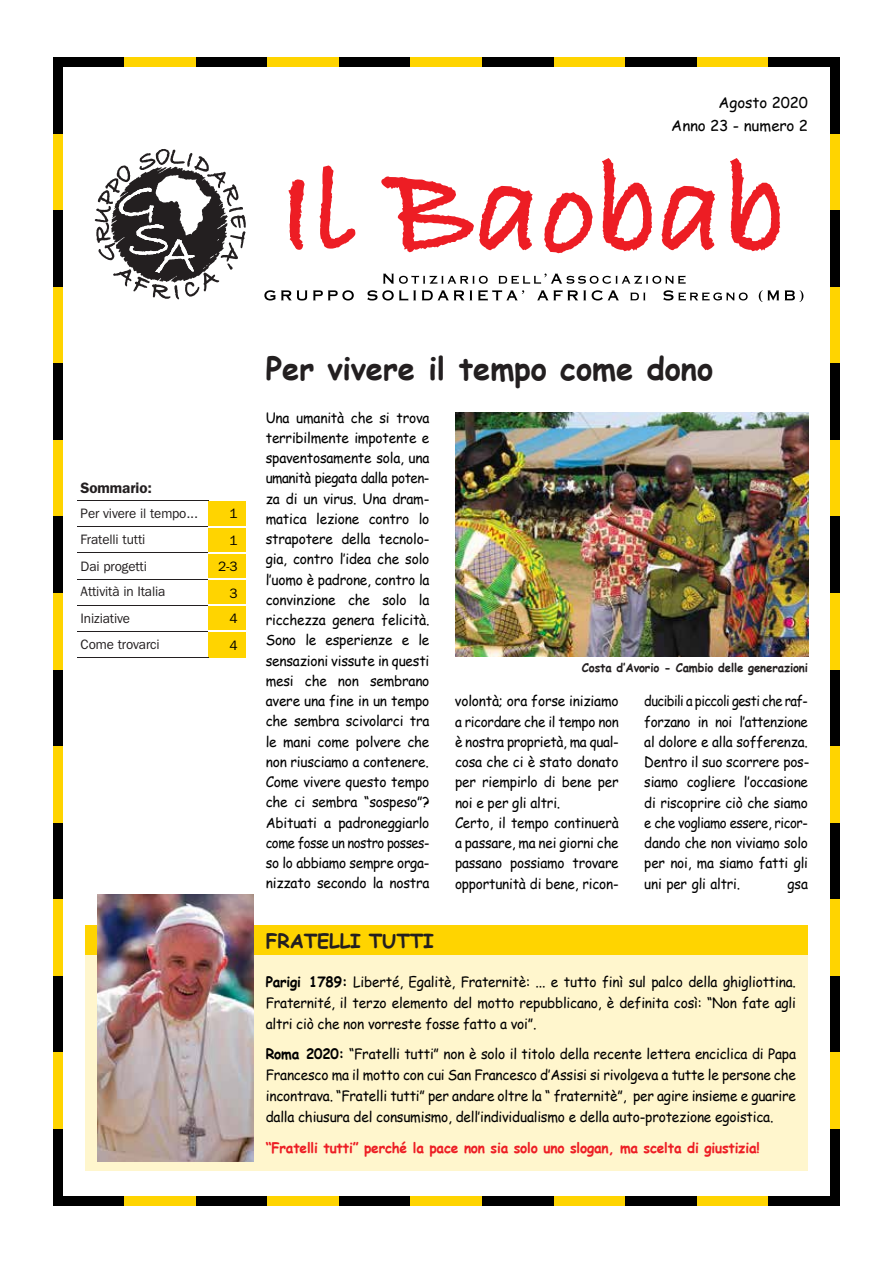
<style>
.page{position:relative;width:893px;height:1263px;background:#fff}
.page>*{position:absolute;margin:0;border:0;box-sizing:border-box;transform-origin:0 0}
.t1{font:700 31.5px "Comic Sans MS";color:#231f20}
.t2{font:700 19.5px "Comic Sans MS";letter-spacing:-.01em;color:#231f20}
.t3{font:600 15.15px "Franklin Gothic";letter-spacing:-.005em;color:#231f20}
.t4{font:15px/23.4px "Comic Sans MS";letter-spacing:-.005em;color:#000;text-align:right}
.t5{font:14.25px/20.2px "Comic Sans MS";letter-spacing:-.015em;color:#000;text-align:justify;scale:.96 1}
.t6{font:14.25px/20.2px "Comic Sans MS";letter-spacing:-.015em;color:#000;text-align:justify;scale:.91 1}
.t7{font:700 14.25px "Comic Sans MS";letter-spacing:-.015em;color:#ed1d24;scale:.96 1}
.t8{font:14.25px "Comic Sans MS";letter-spacing:-.015em;color:#000;scale:.95 1}
.t9{font:13.65px "Franklin Gothic";letter-spacing:-.01em;color:#231f20}
.t10{font:13.65px "Franklin Gothic";color:#000}
.t11{font:700 12px "Comic Sans MS";letter-spacing:-.01em;color:#231f20;scale:.95 1}
.s1{font-weight:700}
</style>
<div class="page">
<div style="left:85px;top:937px;width:723px;height:234px;background:#fff6cd"></div>
<div style="left:53px;top:57px;width:72px;height:10px;background:#000"></div>
<div style="left:125px;top:57px;width:71px;height:10px;background:#ffd400"></div>
<div style="left:196px;top:57px;width:72px;height:10px;background:#000"></div>
<div style="left:268px;top:57px;width:71px;height:10px;background:#ffd400"></div>
<div style="left:339px;top:57px;width:72px;height:10px;background:#000"></div>
<div style="left:411px;top:57px;width:71px;height:10px;background:#ffd400"></div>
<div style="left:482px;top:57px;width:72px;height:10px;background:#000"></div>
<div style="left:554px;top:57px;width:71px;height:10px;background:#ffd400"></div>
<div style="left:625px;top:57px;width:72px;height:10px;background:#000"></div>
<div style="left:697px;top:57px;width:71px;height:10px;background:#ffd400"></div>
<div style="left:768px;top:57px;width:72px;height:10px;background:#000"></div>
<div style="left:53px;top:57px;width:10px;height:77px;background:#000"></div>
<div style="left:53px;top:134px;width:10px;height:76px;background:#ffd400"></div>
<div style="left:53px;top:210px;width:10px;height:77px;background:#000"></div>
<div style="left:53px;top:287px;width:10px;height:77px;background:#ffd400"></div>
<div style="left:53px;top:364px;width:10px;height:76px;background:#000"></div>
<div style="left:53px;top:440px;width:10px;height:77px;background:#ffd400"></div>
<div style="left:53px;top:517px;width:10px;height:76px;background:#000"></div>
<div style="left:53px;top:593px;width:10px;height:77px;background:#ffd400"></div>
<div style="left:53px;top:670px;width:10px;height:76px;background:#000"></div>
<div style="left:53px;top:746px;width:10px;height:77px;background:#ffd400"></div>
<div style="left:53px;top:823px;width:10px;height:76px;background:#000"></div>
<div style="left:53px;top:899px;width:10px;height:77px;background:#ffd400"></div>
<div style="left:53px;top:976px;width:10px;height:76px;background:#000"></div>
<div style="left:53px;top:1052px;width:10px;height:77px;background:#ffd400"></div>
<div style="left:53px;top:1129px;width:10px;height:76px;background:#000"></div>
<div style="left:53px;top:1196px;width:72px;height:9px;background:#000"></div>
<div style="left:125px;top:1196px;width:71px;height:9px;background:#ffd400"></div>
<div style="left:196px;top:1196px;width:72px;height:9px;background:#000"></div>
<div style="left:268px;top:1196px;width:71px;height:9px;background:#ffd400"></div>
<div style="left:339px;top:1196px;width:72px;height:9px;background:#000"></div>
<div style="left:411px;top:1196px;width:71px;height:9px;background:#ffd400"></div>
<div style="left:482px;top:1196px;width:72px;height:9px;background:#000"></div>
<div style="left:554px;top:1196px;width:71px;height:9px;background:#ffd400"></div>
<div style="left:625px;top:1196px;width:72px;height:9px;background:#000"></div>
<div style="left:697px;top:1196px;width:71px;height:9px;background:#ffd400"></div>
<div style="left:768px;top:1196px;width:72px;height:9px;background:#000"></div>
<div style="left:830px;top:57px;width:10px;height:77px;background:#000"></div>
<div style="left:830px;top:134px;width:10px;height:76px;background:#ffd400"></div>
<div style="left:830px;top:210px;width:10px;height:77px;background:#000"></div>
<div style="left:830px;top:287px;width:10px;height:77px;background:#ffd400"></div>
<div style="left:830px;top:364px;width:10px;height:76px;background:#000"></div>
<div style="left:830px;top:440px;width:10px;height:77px;background:#ffd400"></div>
<div style="left:830px;top:517px;width:10px;height:76px;background:#000"></div>
<div style="left:830px;top:593px;width:10px;height:77px;background:#ffd400"></div>
<div style="left:830px;top:670px;width:10px;height:76px;background:#000"></div>
<div style="left:830px;top:746px;width:10px;height:77px;background:#ffd400"></div>
<div style="left:830px;top:823px;width:10px;height:76px;background:#000"></div>
<div style="left:830px;top:899px;width:10px;height:77px;background:#ffd400"></div>
<div style="left:830px;top:976px;width:10px;height:76px;background:#000"></div>
<div style="left:830px;top:1052px;width:10px;height:77px;background:#ffd400"></div>
<div style="left:830px;top:1129px;width:10px;height:76px;background:#000"></div>
<svg style="left:95px;top:149px;width:151px;height:150px"></svg>
<div style="left:208px;top:501px;width:38px;height:25px;background:#ffd400"></div>
<div style="left:208px;top:526px;width:38px;height:27px;background:#ffd400"></div>
<div style="left:208px;top:553px;width:38px;height:26px;background:#ffd400"></div>
<div style="left:208px;top:579px;width:38px;height:26px;background:#ffd400"></div>
<div style="left:208px;top:605px;width:38px;height:26px;background:#ffd400"></div>
<div style="left:208px;top:631px;width:38px;height:26px;background:#ffd400"></div>
<hr style="left:77px;top:501px;width:131px;height:1px;background:#231f20">
<hr style="left:77px;top:526px;width:131px;height:1px;background:#231f20">
<hr style="left:208px;top:526px;width:38px;height:2px;background:#fff">
<hr style="left:77px;top:552px;width:131px;height:1px;background:#231f20">
<hr style="left:208px;top:552px;width:38px;height:2px;background:#fff">
<hr style="left:77px;top:579px;width:131px;height:1px;background:#231f20">
<hr style="left:208px;top:578px;width:38px;height:2px;background:#fff">
<hr style="left:77px;top:605px;width:131px;height:1px;background:#231f20">
<hr style="left:208px;top:604px;width:38px;height:2px;background:#fff">
<hr style="left:77px;top:631px;width:131px;height:1px;background:#231f20">
<hr style="left:208px;top:630px;width:38px;height:2px;background:#fff">
<hr style="left:77px;top:657px;width:131px;height:1px;background:#231f20">
<svg style="left:383px;top:274px;width:105px;height:10px"></svg>
<svg style="left:499px;top:274px;width:187px;height:10px"></svg>
<svg style="left:264px;top:290px;width:43px;height:10px"></svg>
<svg style="left:313px;top:290px;width:41px;height:10px"></svg>
<svg style="left:367px;top:290px;width:49px;height:11px"></svg>
<svg style="left:422px;top:290px;width:50px;height:10px"></svg>
<svg style="left:478px;top:290px;width:46px;height:11px"></svg>
<svg style="left:537px;top:290px;width:49px;height:10px"></svg>
<svg style="left:592px;top:290px;width:27px;height:10px"></svg>
<svg style="left:630px;top:293px;width:15px;height:7px"></svg>
<svg style="left:663px;top:290px;width:85px;height:11px"></svg>
<svg style="left:759px;top:290px;width:20px;height:12px"></svg>
<svg style="left:785px;top:290px;width:18px;height:12px"></svg>
<div style="left:85px;top:925px;width:723px;height:30px;background:#ffd400"></div>
<img style="left:455px;top:412px;width:353px;height:244px">
<svg style="left:289px;top:179px;width:16px;height:71px"></svg>
<svg style="left:320px;top:166px;width:35px;height:83px"></svg>
<svg style="left:381px;top:176px;width:152px;height:76px"></svg>
<svg style="left:544px;top:192px;width:49px;height:61px"></svg>
<svg style="left:602px;top:158px;width:50px;height:93px"></svg>
<svg style="left:661px;top:186px;width:54px;height:64px"></svg>
<svg style="left:730px;top:158px;width:50px;height:93px"></svg>
<img style="left:97px;top:895px;width:156px;height:266px">
<p class="t4" style="left:671px;top:90px;width:138px">Agosto 2020<br>Anno 23 - numero 2</p>
<p class="t3" style="left:81px;top:479px;width:73px">Sommario:</p>
<p class="t9" style="left:81px;top:506px;width:119px">Per vivere il tempo...</p>
<p class="t10" style="left:230px;top:506px;width:10px">1</p>
<p class="t9" style="left:81px;top:532px;width:66px">Fratelli tutti</p>
<p class="t10" style="left:230px;top:533px;width:10px">1</p>
<p class="t9" style="left:81px;top:558px;width:68px">Dai progetti</p>
<p class="t10" style="left:218px;top:559px;width:21px">2-3</p>
<p class="t9" style="left:81px;top:584px;width:86px">Attività in Italia</p>
<p class="t10" style="left:230px;top:585px;width:10px">3</p>
<p class="t9" style="left:81px;top:610px;width:51px">Iniziative</p>
<p class="t10" style="left:230px;top:611px;width:10px">4</p>
<p class="t9" style="left:81px;top:636px;width:81px">Come trovarci</p>
<p class="t10" style="left:230px;top:637px;width:10px">4</p>
<h1 class="t1" style="left:266px;top:346px;width:449px">Per vivere il tempo come dono</h1>
<p class="t5" style="left:266px;top:407px;width:172px">Una umanità che si trova terribilmente impotente e spaventosamente sola, una umanità piegata dalla poten&shy;za di un virus. Una dram&shy;matica lezione contro lo strapotere della tecnolo&shy;gia, contro l‛idea che solo l‛uomo è padrone, contro la convinzione che solo la ricchezza genera felicità.<br>Sono le esperienze e le sensazioni vissute in questi mesi che non sembrano avere una fine in un tempo che sembra scivolarci tra le mani come polvere che non riusciamo a contenere.<br>Come vivere questo tempo che ci sembra “sospeso”?<br>Abituati a padroneggiarlo come fosse un nostro posses&shy;so lo abbiamo sempre orga&shy;nizzato secondo la nostra</p>
<h2 class="t2" style="left:266px;top:927px;width:170px">FRATELLI TUTTI</h2>
<p class="t11" style="left:582px;top:658px;width:240px">Costa d‛Avorio - Cambio delle generazioni</p>
<p class="t5" style="left:455px;top:691px;width:172px;text-align:left">volontà; ora forse iniziamo a ricordare che il tempo non è nostra proprietà, ma qual&shy;cosa che ci è stato donato per riempirlo di bene per noi e per gli altri.<br>Certo, il tempo continuerà a passare, ma nei giorni che passano possiamo trovare opportunità di bene, ricon-</p>
<p class="t6" style="left:644px;top:691px;width:183px">ducibili a piccoli gesti che raf&shy;forzano in noi l‛attenzione al dolore e alla sofferenza.<br>Dentro il suo scorrere pos&shy;siamo cogliere l‛occasione di riscoprire ciò che siamo e che vogliamo essere, ricor&shy;dando che non viviamo solo per noi, ma siamo fatti gli uni per gli altri.</p>
<p class="t8" style="left:788px;top:873px;width:23px">gsa</p>
<p class="t5" style="left:266px;top:970px;width:554px;line-height:21px"><span class="s1">Parigi 1789:</span> Liberté, Egalitè, Fraternitè: ... e tutto finì sul palco della ghigliottina.<br>Fraternité, il terzo elemento del motto repubblicano, è definita così: “Non fate agli altri ciò che non vorreste fosse fatto a voi”.</p>
<p class="t5" style="left:266px;top:1042px;width:554px;line-height:21px"><span class="s1">Roma 2020:</span> “Fratelli tutti” non è solo il titolo della recente lettera enciclica di Papa Francesco ma il motto con cui San Francesco d‛Assisi si rivolgeva a tutte le persone che incontrava. “Fratelli tutti” per andare oltre la “ fraternitè”, per agire insieme e guarire dalla chiusura del consumismo, dell‛individualismo e della auto-protezione egoistica.</p>
<p class="t7" style="left:266px;top:1137px;width:516px">“Fratelli tutti” perché la pace non sia solo uno slogan, ma scelta di giustizia!</p>
</div>
